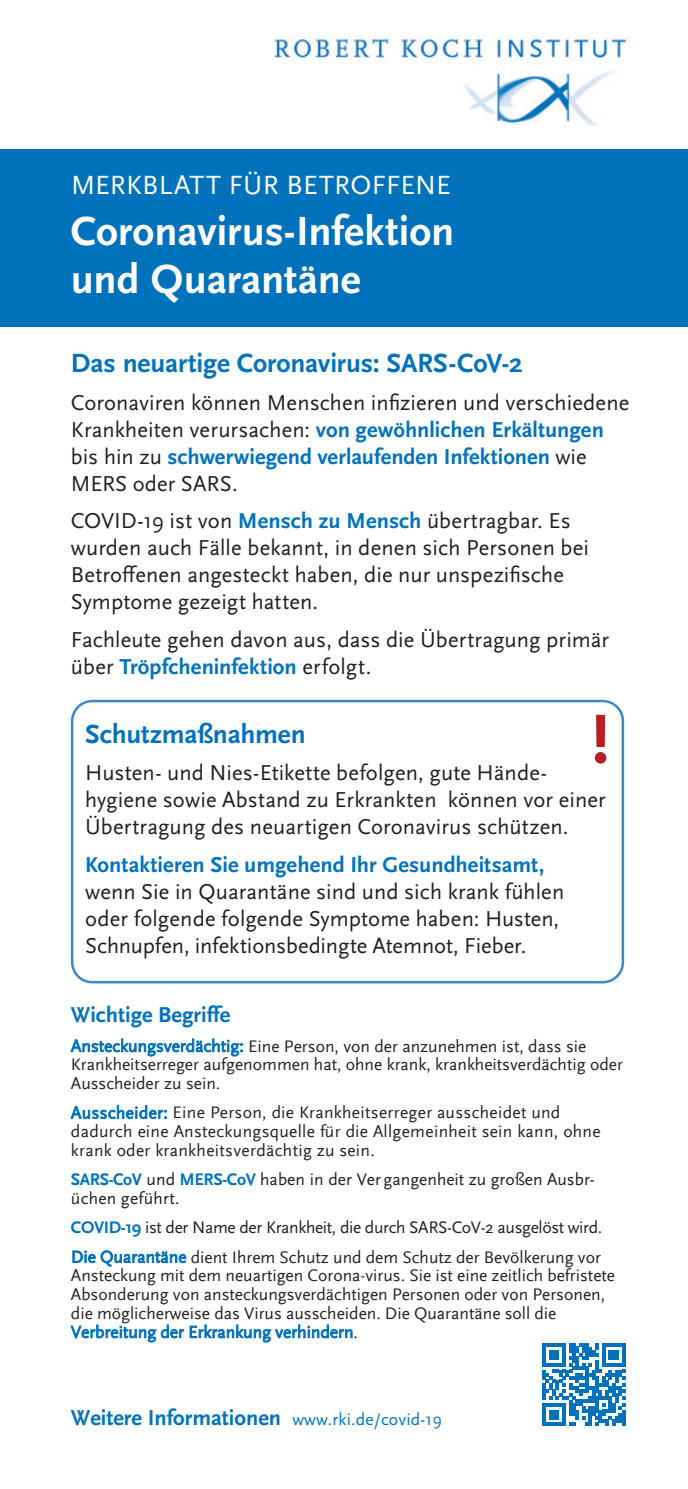
<style>
.page{position:relative;width:688px;height:1489px;background:#fff}
.page>*{position:absolute;margin:0;border:0;box-sizing:border-box;transform-origin:0 0}
.t1{font:700 42.5px/47.5px "Scala Sans Pro";color:#fff}
.t2{font:700 27.5px "Scala Sans Pro";letter-spacing:-.005em;color:#0072bc}
.t3{font:27.5px "Scala Sans Pro";letter-spacing:.01em;color:#fff}
.t4{font:22.5px/27px "Scala Sans Pro";letter-spacing:.005em;color:#231f20}
.t5{font:700 22.5px "Scala Sans Pro";color:#0072bc}
.t6{font:17.5px/18.8px "Scala Sans OT";color:#231f20}
.t7{font:17.5px/18.8px "Scala Sans OT";letter-spacing:.02em;color:#231f20}
.t8{font:17.5px/18.5px "Scala Sans Pro";letter-spacing:-.01em;color:#231f20}
.s1{font-weight:700;color:#0072bc}
.s2{color:#0072bb}
.s3{color:#0072bc}
.s4{font-weight:400;font-size:17.5px}
</style>
<div class="page">
<div style="left:0;top:149px;width:687px;height:177px;background:#0072bc"></div>
<img style="left:274px;top:36px;width:353px;height:89px">
<svg style="left:542px;top:1343px;width:83px;height:82px"></svg>
<svg style="left:594px;top:714px;width:12px;height:49px"></svg>
<div style="left:71px;top:699px;width:553px;height:284px;border:2px solid #3d88c8;border-radius:20px"></div>
<p class="t3" style="left:71px;top:169px;width:381px">MERKBLATT FÜR BETROFFENE</p>
<h1 class="t1" style="left:71px;top:208px;width:385px">Coronavirus-Infektion und Quarantäne</h1>
<p class="t2" style="left:71px;top:347px;width:453px">Das neuartige Coronavirus: SARS-CoV-2</p>
<p class="t4" style="left:71px;top:389px;width:560px">Coronaviren können Menschen infizieren und verschiedene Krankheiten verursachen: <span class="s1">von gewöhnlichen Erkältungen </span>bis hin zu <span class="s1">schwerwiegend verlaufenden Infektionen</span> wie MERS oder SARS.</p>
<p class="t4" style="left:71px;top:507px;width:519px">COVID-19 ist von <span class="s1">Mensch zu Mensch</span> übertragbar. Es wurden auch Fälle bekannt, in denen sich Personen bei Betroffenen angesteckt haben, die nur unspezifische Symptome gezeigt hatten.</p>
<p class="t4" style="left:71px;top:626px;width:539px">Fachleute gehen davon aus, dass die Übertragung primär über <span class="s1">Tröpfcheninfektion</span> erfolgt.</p>
<p class="t2" style="left:85px;top:717px;width:222px">Schutzmaßnahmen</p>
<p class="t4" style="left:85px;top:759px;width:522px">Husten- und Nies-Etikette befolgen, gute Hände&shy;hygiene sowie Abstand zu Erkrankten können vor einer<br>Übertragung des neuartigen Coronavirus schützen.</p>
<p class="t5" style="left:85px;top:851px;width:460px">Kontaktieren Sie umgehend Ihr Gesundheitsamt,</p>
<p class="t4" style="left:85px;top:877px;width:480px">wenn Sie in Quarantäne sind und sich krank fühlen oder folgende folgende Symptome haben: Husten,<br>Schnupfen, infektionsbedingte Atemnot, Fieber.</p>
<p class="t5" style="left:71px;top:1001px;width:161px">Wichtige Begriffe</p>
<p class="t6" style="left:71px;top:1036px;width:553px"><span class="s2">Ansteckungsverdächtig:</span> Eine Person, von der anzunehmen ist, dass sie<br>Krankheitserreger aufgenommen hat, ohne krank, krankheitsverdächtig oder<br>Ausscheider zu sein.</p>
<p class="t7" style="left:71px;top:1103px;width:531px"><span class="s3">Ausscheider:</span> Eine Person, die Krankheitserreger ausscheidet und dadurch eine Ansteckungsquelle für die Allgemeinheit sein kann, ohne krank oder krankheitsverdächtig zu sein.</p>
<p class="t8" style="left:71px;top:1170px;width:525px"><span class="s1">SARS-CoV</span> und <span class="s1">MERS-CoV</span> haben in der Ver gangenheit zu großen Aus br&shy;üchen geführt.</p>
<p class="t8" style="left:71px;top:1218px;width:532px"><span class="s1">COVID-19</span> ist der Name der Krankheit, die durch SARS-CoV-2 ausgelöst wird.</p>
<p class="t6" style="left:71px;top:1247px;width:545px"><span class="s3">Die Quarantäne</span> dient Ihrem Schutz und dem Schutz der Bevölkerung vor Ansteckung mit dem neuartigen Corona-virus. Sie ist eine zeitlich befristete Absonderung von ansteckungsverdächtigen Personen oder von Personen, die möglicherweise das Virus ausscheiden. Die Quarantäne soll die <span class="s3">Verbreitung der Erkrankung verhindern</span>.</p>
<p class="t5" style="left:71px;top:1403px;width:372px">Weitere Informationen <span class="s4">www.rki.de/covid-19</span></p>
</div>
